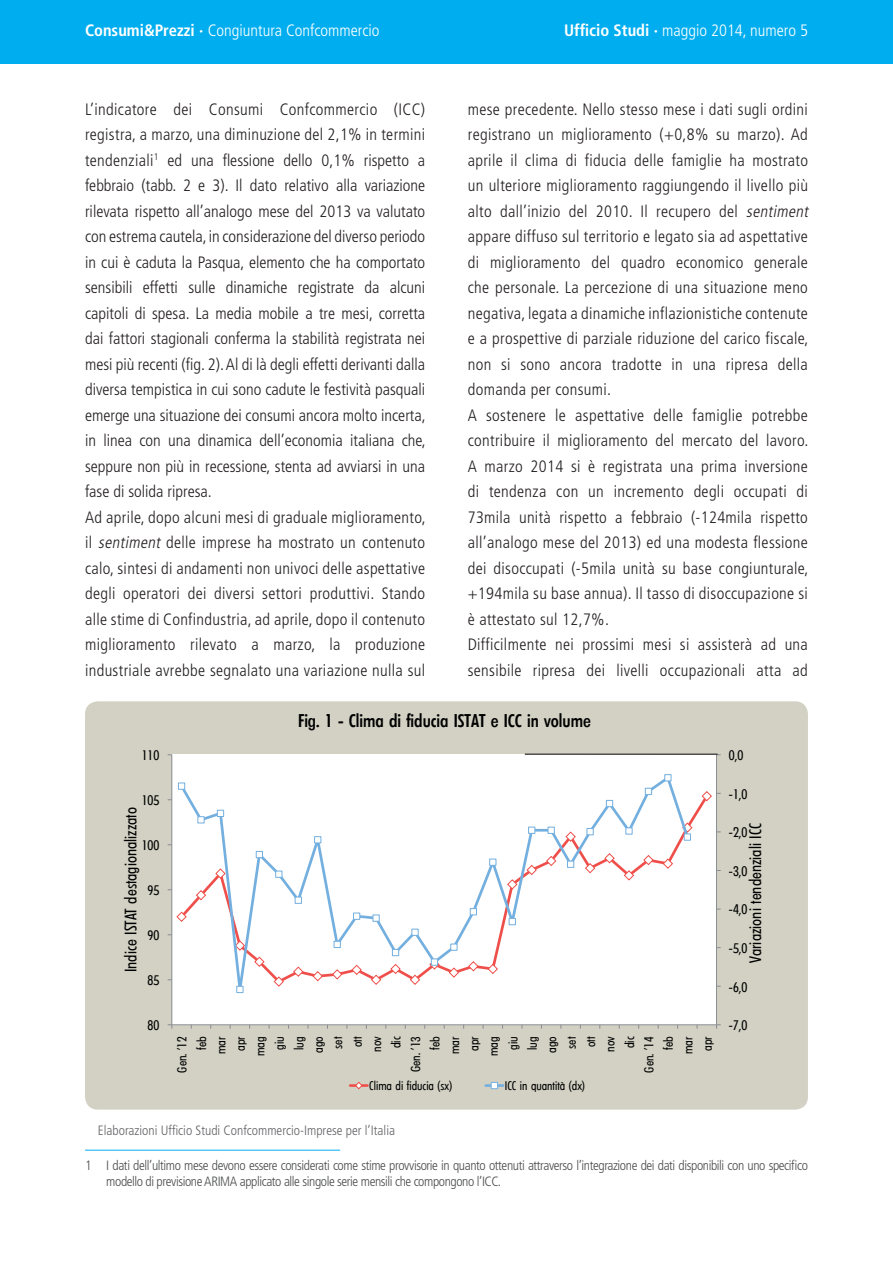
<style>
.page{position:relative;width:893px;height:1263px;background:#fff}
.page>*{position:absolute;margin:0;border:0;box-sizing:border-box;transform-origin:0 0}
.t1{font:500 condensed 18px "Limerick";color:#000}
.t2{font:300 condensed 16.5px/25.5px "Frutiger";color:#231f20}
.t3{font:300 condensed 16.5px/25.5px "Frutiger";letter-spacing:.02em;color:#231f20}
.t4{font:300 condensed 16.5px "Frutiger";color:#fff}
.t5{font:condensed 16.2px "Limerick";color:#000}
.t6{font:300 condensed 13.5px/16.2px "Frutiger";letter-spacing:-.03em;color:#4b4c4d}
.t7{font:300 condensed 13.5px "Frutiger";color:#636366}
.t8{font:condensed 13.5px "Limerick";color:#000}
.t9{font:condensed 12.6px/19.5px "Limerick";color:#000;text-align:right}
.t10{font:condensed 12.15px "Limerick";color:#000}
.s1{font-weight:700}
.s2{font-style:italic}
</style>
<div class="page">
<div style="left:0;top:0;width:893px;height:64px;background:#00aeef"></div>
<div style="left:85px;top:701px;width:723px;height:408px;background:#d2d1c4;border-radius:13px"></div>
<div style="left:172px;top:755px;width:544px;height:270px;background:#fff"></div>
<hr style="left:716px;top:755px;width:1px;height:270px;background:#8a8d92">
<hr style="left:172px;top:755px;width:1px;height:270px;background:#8a8d92">
<hr style="left:172px;top:1024px;width:544px;height:1px;background:#8a8d92">
<svg style="left:168px;top:1024px;width:5px;height:5px"></svg>
<svg style="left:716px;top:1024px;width:5px;height:5px"></svg>
<svg style="left:178px;top:774px;width:513px;height:219px"></svg>
<hr style="left:350px;top:1084px;width:17px;height:3px;background:#ef4f4a">
<svg style="left:355px;top:1081px;width:8px;height:9px"></svg>
<hr style="left:486px;top:1084px;width:17px;height:3px;background:#73afdf">
<div style="left:491px;top:1082px;width:6px;height:7px;background:#fff"></div>
<div style="left:491px;top:1082px;width:7px;height:7px;border:1px solid #73afdf"></div>
<hr style="left:525px;top:754px;width:193px;height:1px;background:#000">
<hr style="left:85px;top:1150px;width:255px;height:1px;background:#00aeef">
<p class="t4" style="left:85px;top:21px;width:296px"><span class="s1">Consumi&amp;Prezzi ·</span> Congiuntura Confcommercio</p>
<p class="t4" style="left:564px;top:21px;width:245px"><span class="s1">Ufficio Studi ·</span> maggio 2014, numero 5</p>
<p class="t2" style="left:85px;top:97px;width:342px">L’indicatore dei Consumi Confcommercio (ICC) registra, a marzo, una diminuzione del 2,1% in termini tendenziali<sup>1</sup> ed una flessione dello 0,1% rispetto a febbraio (tabb. 2 e 3). Il dato relativo alla variazione rilevata rispetto all’analogo mese del 2013 va valutato con estrema cautela, in considerazione del diverso periodo in cui è caduta la Pasqua, elemento che ha comportato sensibili effetti sulle dinamiche registrate da alcuni capitoli di spesa. La media mobile a tre mesi, corretta dai fattori stagionali conferma la stabilità registrata nei mesi più recenti (fig. 2). Al di là degli effetti derivanti dalla diversa tempistica in cui sono cadute le festività pasquali emerge una situazione dei consumi ancora molto incerta, in linea con una dinamica dell’economia italiana che, seppure non più in recessione, stenta ad avviarsi in una fase di solida ripresa.<br>Ad aprile, dopo alcuni mesi di graduale miglioramento, il <span class="s2">sentiment</span> delle imprese ha mostrato un contenuto calo, sintesi di andamenti non univoci delle aspettative degli operatori dei diversi settori produttivi. Stando alle stime di Confindustria, ad aprile, dopo il contenuto miglioramento rilevato a marzo, la produzione industriale avrebbe segnalato una variazione nulla sul</p>
<p class="t3" style="left:468px;top:97px;width:345px">mese precedente. Nello stesso mese i dati sugli ordini registrano un miglioramento (+0,8% su marzo). Ad aprile il clima di fiducia delle famiglie ha mostrato un ulteriore miglioramento raggiungendo il livello più alto dall’inizio del 2010. Il recupero del <span class="s2">sentiment </span>appare diffuso sul territorio e legato sia ad aspettative di miglioramento del quadro economico generale che personale. La percezione di una situazione meno negativa, legata a dinamiche inflazionistiche contenute e a prospettive di parziale riduzione del carico fiscale, non si sono ancora tradotte in una ripresa della domanda per consumi.<br>A sostenere le aspettative delle famiglie potrebbe contribuire il miglioramento del mercato del lavoro.<br>A marzo 2014 si è registrata una prima inversione di tendenza con un incremento degli occupati di 73mila unità rispetto a febbraio (-124mila rispetto all’analogo mese del 2013) ed una modesta flessione dei disoccupati (-5mila unità su base congiunturale, +194mila su base annua). Il tasso di disoccupazione si è attestato sul 12,7%.<br>Difficilmente nei prossimi mesi si assisterà ad una sensibile ripresa dei livelli occupazionali atta ad</p>
<p class="t8" style="left:142px;top:748px;width:19px">110</p>
<p class="t8" style="left:142px;top:793px;width:19px">105</p>
<p class="t5" style="left:121px;top:972px;width:166px;rotate:-90deg">Indice ISTAT destagionalizzato</p>
<p class="t8" style="left:142px;top:838px;width:19px">100</p>
<p class="t8" style="left:148px;top:883px;width:13px">95</p>
<p class="t8" style="left:148px;top:928px;width:13px">90</p>
<p class="t8" style="left:148px;top:972px;width:13px">85</p>
<p class="t8" style="left:148px;top:1017px;width:13px">80</p>
<p class="t1" style="left:298px;top:710px;width:294px">Fig. 1 - Clima di fiducia ISTAT e ICC in volume</p>
<p class="t9" style="left:173px;top:1072px;width:38px;rotate:-90deg">Gen. '12 feb<br>mar<br>apr mag giu<br>lug<br>ago<br>set<br>ott<br>nov<br>dic<br>Gen. '13 feb<br>mar<br>apr mag giu<br>lug<br>ago<br>set<br>ott<br>nov<br>dic<br>Gen. '14 feb<br>mar<br>apr</p>
<p class="t8" style="left:729px;top:747px;width:16px">0,0</p>
<p class="t8" style="left:729px;top:786px;width:20px">-1,0</p>
<p class="t5" style="left:746px;top:963px;width:141px;rotate:-90deg">Variazioni tendenziali ICC</p>
<p class="t8" style="left:729px;top:825px;width:20px">-2,0</p>
<p class="t8" style="left:729px;top:863px;width:20px">-3,0</p>
<p class="t8" style="left:729px;top:902px;width:20px">-4,0</p>
<p class="t8" style="left:729px;top:940px;width:20px">-5,0</p>
<p class="t8" style="left:729px;top:979px;width:20px">-6,0</p>
<p class="t8" style="left:729px;top:1017px;width:20px">-7,0</p>
<p class="t10" style="left:369px;top:1079px;width:84px">Clima di fiducia (sx)</p>
<p class="t10" style="left:505px;top:1079px;width:82px">ICC in quantità (dx)</p>
<p class="t7" style="left:98px;top:1122px;width:299px">Elaborazioni Ufficio Studi Confcommercio-Imprese per l’Italia</p>
<p class="t6" style="left:106px;top:1158px;width:703px;text-indent:-21px">1 I dati dell’ultimo mese devono essere considerati come stime provvisorie in quanto ottenuti attraverso l’integrazione dei dati disponibili con uno specifico modello di previsione ARIMA applicato alle singole serie mensili che compongono l’ICC.</p>
</div>
